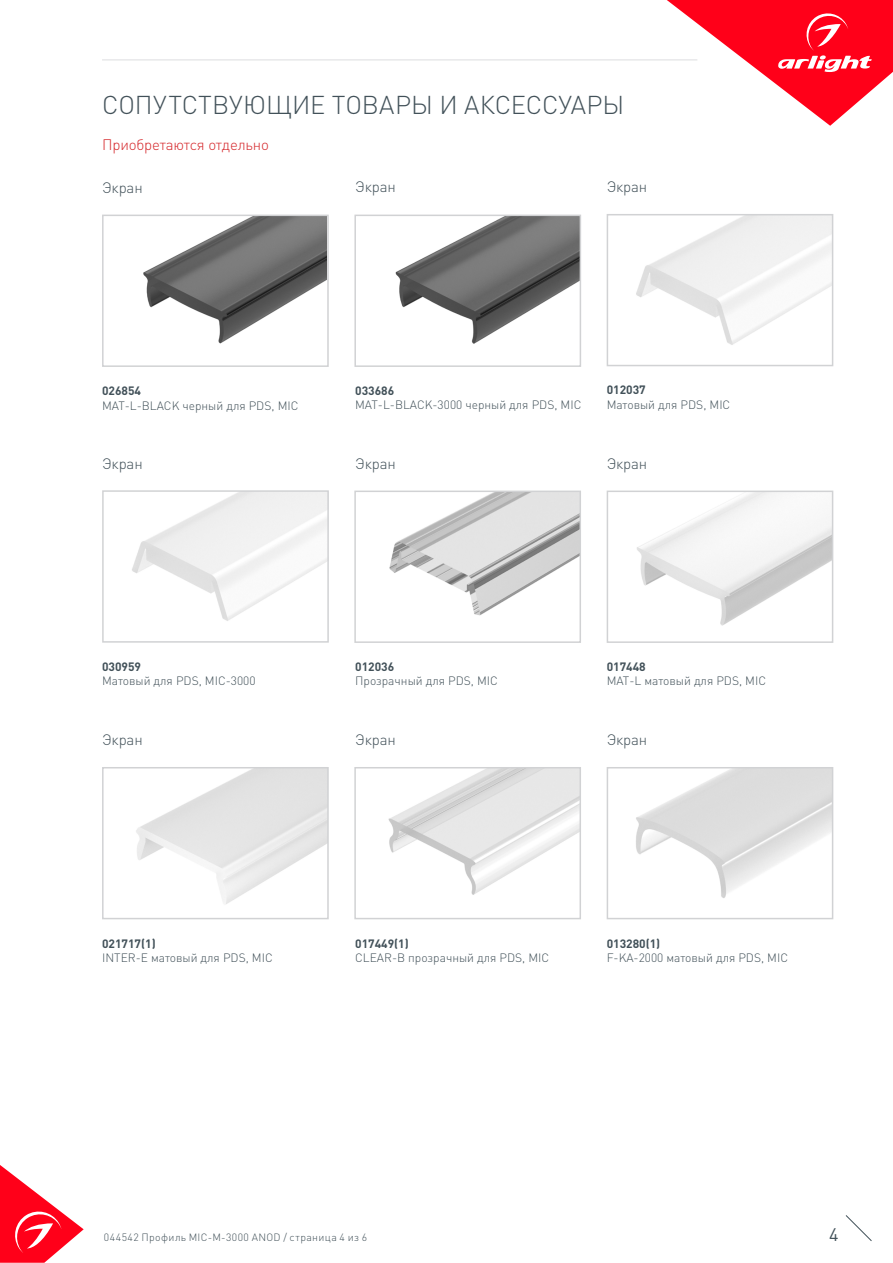
<style>
.page{position:relative;width:893px;height:1263px;background:#fff}
.page>*{position:absolute;margin:0;border:0;box-sizing:border-box;transform-origin:0 0}
.t1{font:300 25.5px "DIN Pro";color:#425159}
.t2{font:18px "DIN Pro";color:#425159}
.t3{font:300 15px "DIN Pro";letter-spacing:-.01em;color:#425159}
.t4{font:300 15px "DIN Pro";letter-spacing:-.01em;color:#d5262a}
.t5{font:300 12px/14.4px "DIN Pro";color:#425159}
.t6{font:700 12px "DIN Pro";color:#425159}
.t7{font:300 10.5px "DIN Pro";letter-spacing:.04em;color:#425159}
.s1{font-weight:700}
</style>
<div class="page">
<svg style="left:0;top:1165px;width:84px;height:98px"></svg>
<svg style="left:845px;top:1215px;width:27px;height:26px"></svg>
<svg style="left:667px;top:0;width:226px;height:126px"></svg>
<hr style="left:102px;top:60px;width:595px;height:1px;background:#dcdddf">
<img style="left:636px;top:217px;width:194px;height:128px">
<div style="left:607px;top:214px;width:226px;height:152px;border:2px solid #d1d2d4"></div>
<img style="left:132px;top:493px;width:194px;height:128px">
<div style="left:102px;top:490px;width:227px;height:153px;border:2px solid #d1d2d4"></div>
<img style="left:636px;top:770px;width:194px;height:128px">
<div style="left:607px;top:767px;width:226px;height:152px;border:2px solid #d1d2d4"></div>
<img style="left:136px;top:770px;width:190px;height:134px">
<div style="left:102px;top:767px;width:227px;height:152px;border:2px solid #d1d2d4"></div>
<img style="left:143px;top:218px;width:183px;height:126px">
<div style="left:102px;top:215px;width:227px;height:152px;border:2px solid #d1d2d4"></div>
<img style="left:395px;top:218px;width:183px;height:126px">
<div style="left:354px;top:215px;width:227px;height:152px;border:2px solid #d1d2d4"></div>
<img style="left:389px;top:494px;width:189px;height:122px">
<div style="left:354px;top:491px;width:227px;height:152px;border:2px solid #d1d2d4"></div>
<img style="left:637px;top:494px;width:193px;height:132px">
<div style="left:607px;top:491px;width:226px;height:152px;border:2px solid #d1d2d4"></div>
<img style="left:388px;top:770px;width:190px;height:125px">
<div style="left:354px;top:767px;width:227px;height:152px;border:2px solid #d1d2d4"></div>
<p class="t1" style="left:102px;top:87px;width:524px">СОПУТСТВУЮЩИЕ ТОВАРЫ И АКСЕССУАРЫ</p>
<p class="t4" style="left:102px;top:134px;width:168px">Приобретаются отдельно</p>
<p class="t3" style="left:102px;top:177px;width:42px">Экран</p>
<p class="t3" style="left:355px;top:177px;width:42px">Экран</p>
<p class="t3" style="left:607px;top:177px;width:42px">Экран</p>
<p class="t6" style="left:102px;top:383px;width:41px">026854</p>
<p class="t5" style="left:102px;top:397px;width:198px">MAT-L-BLACK черный для PDS, MIC</p>
<p class="t3" style="left:102px;top:453px;width:42px">Экран</p>
<p class="t6" style="left:355px;top:382px;width:41px">033686</p>
<p class="t5" style="left:355px;top:397px;width:228px">MAT-L-BLACK-3000 черный для PDS, MIC</p>
<p class="t3" style="left:355px;top:453px;width:42px">Экран</p>
<p class="t6" style="left:607px;top:382px;width:41px">012037</p>
<p class="t5" style="left:607px;top:397px;width:125px">Матовый для PDS, MIC</p>
<p class="t3" style="left:607px;top:453px;width:42px">Экран</p>
<p class="t5" style="left:102px;top:659px;width:155px"><span class="s1">030959<br></span>Матовый для PDS, MIC-3000</p>
<p class="t6" style="left:355px;top:659px;width:41px">012036</p>
<p class="t5" style="left:355px;top:673px;width:144px">Прозрачный для PDS, MIC</p>
<p class="t6" style="left:607px;top:659px;width:41px">017448</p>
<p class="t5" style="left:607px;top:673px;width:161px">MAT-L матовый для PDS, MIC</p>
<p class="t3" style="left:102px;top:729px;width:42px">Экран</p>
<p class="t3" style="left:607px;top:729px;width:42px">Экран</p>
<p class="t3" style="left:355px;top:729px;width:42px">Экран</p>
<p class="t5" style="left:102px;top:935px;width:172px"><span class="s1">021717(1)<br></span>INTER-E матовый для PDS, MIC</p>
<p class="t6" style="left:355px;top:935px;width:55px">017449(1)</p>
<p class="t5" style="left:355px;top:950px;width:196px">CLEAR-B прозрачный для PDS, MIC</p>
<p class="t6" style="left:607px;top:935px;width:55px">013280(1)</p>
<p class="t5" style="left:607px;top:950px;width:183px">F-KA-2000 матовый для PDS, MIC</p>
<p class="t7" style="left:104px;top:1230px;width:265px">044542 Профиль MIC-M-3000 ANOD / страница 4 из 6</p>
<h2 class="t2" style="left:829px;top:1222px;width:11px">4</h2>
</div>
